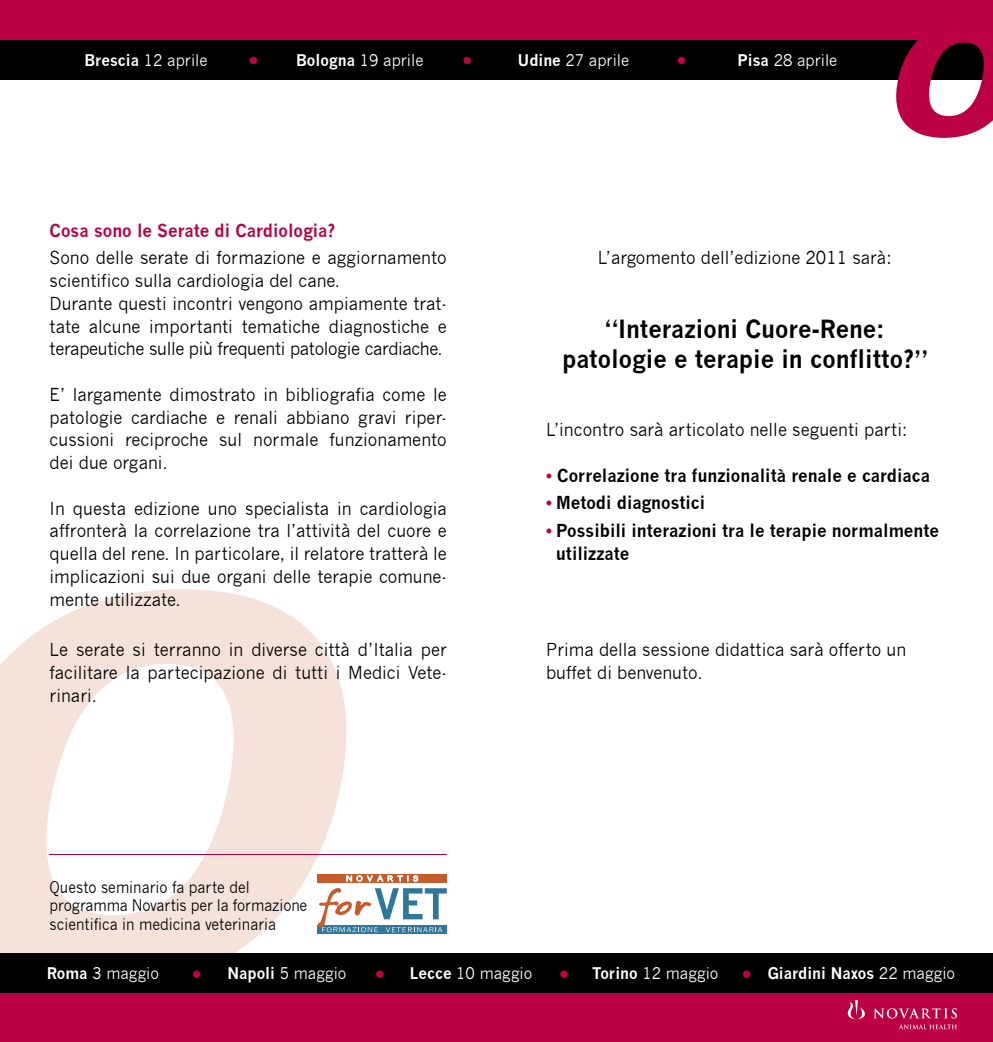
<style>
.page{position:relative;width:993px;height:1042px;background:#fff}
.page>*{position:absolute;margin:0;border:0;box-sizing:border-box;transform-origin:0 0}
.t1{font:700 24.5px/29.4px "News Gothic";color:#000;text-align:center;scale:.95 1}
.t2{font:17.5px/22.8px "News Gothic";color:#000;text-align:justify;scale:.95 1}
.t3{font:700 17.5px/22.8px "News Gothic";color:#000;scale:.95 1}
.t4{font:700 17.5px "News Gothic";color:#b04;scale:.95 1}
.t5{font:15.75px "News Gothic";color:#fff;scale:.95 1}
.t6{font:15.75px/18.9px "News Gothic";color:#000;scale:.9 1}
.t7{font:700 15.75px "News Gothic";color:#fff;scale:.95 1}
.s1{font-weight:700}
.s2{color:#b04}
.s3{font-weight:400}
</style>
<div class="page">
<div style="left:496px;top:992px;width:496px;height:50px;background:#b04"></div>
<div style="left:0;top:992px;width:496px;height:50px;background:#b04"></div>
<svg style="left:847px;top:1000px;width:109px;height:29px"></svg>
<div style="left:496px;top:0;width:496px;height:40px;background:#b04"></div>
<div style="left:496px;top:40px;width:496px;height:39px;background:#000"></div>
<svg style="left:895px;top:40px;width:97px;height:98px"></svg>
<div style="left:0;top:0;width:496px;height:40px;background:#b04"></div>
<div style="left:0;top:40px;width:496px;height:39px;background:#000"></div>
<svg style="left:0;top:589px;width:346px;height:363px;fill:#f5e3db"></svg>
<svg style="left:317px;top:932px;width:129px;height:2px"></svg>
<div style="left:318px;top:874px;width:128px;height:9px;background:#c85b2b"></div>
<svg style="left:317px;top:888px;width:129px;height:44px"></svg>
<svg style="left:346px;top:875px;width:72px;height:7px"></svg>
<hr style="left:50px;top:854px;width:396px;height:1px;background:#b04">
<div style="left:463px;top:57px;width:8px;height:7px;background:#b04;border-radius:50%"></div>
<div style="left:249px;top:57px;width:8px;height:7px;background:#b04;border-radius:50%"></div>
<div style="left:677px;top:57px;width:8px;height:7px;background:#b04;border-radius:50%"></div>
<div style="left:0;top:952px;width:496px;height:40px;background:#000"></div>
<div style="left:496px;top:952px;width:496px;height:40px;background:#000"></div>
<div style="left:193px;top:970px;width:7px;height:8px;background:#b04;border-radius:50%"></div>
<div style="left:376px;top:970px;width:7px;height:8px;background:#b04;border-radius:50%"></div>
<div style="left:560px;top:970px;width:7px;height:8px;background:#b04;border-radius:50%"></div>
<svg style="left:742px;top:970px;width:8px;height:8px"></svg>
<p class="t5" style="left:84px;top:51px;width:131px"><span class="s1">Brescia</span> 12 aprile</p>
<p class="t5" style="left:296px;top:51px;width:135px"><span class="s1">Bologna</span> 19 aprile</p>
<p class="t5" style="left:518px;top:51px;width:119px"><span class="s1">Udine</span> 27 aprile</p>
<p class="t5" style="left:737px;top:51px;width:107px"><span class="s1">Pisa</span> 28 aprile</p>
<p class="t4" style="left:50px;top:219px;width:302px">Cosa sono le Serate di Cardiologia?</p>
<p class="t2" style="left:50px;top:247px;width:419px;text-align:left">Sono delle serate di formazione e aggiornamento scientifico sulla cardiologia del cane.<br>Durante questi incontri vengono ampiamente trat&shy;tate alcune importanti tematiche diagnostiche e terapeutiche sulle più frequenti patologie cardiache.</p>
<p class="t2" style="left:50px;top:383px;width:419px">E’ largamente dimostrato in bibliografia come le patologie cardiache e renali abbiano gravi riper&shy;cussioni reciproche sul normale funzionamento dei due organi.</p>
<p class="t2" style="left:50px;top:497px;width:419px">In questa edizione uno specialista in cardiologia affronterà la correlazione tra l’attività del cuore e quella del rene. In particolare, il relatore tratterà le implicazioni sui due organi delle terapie comune&shy;mente utilizzate.</p>
<p class="t2" style="left:50px;top:638px;width:419px">Le serate si terranno in diverse città d’Italia per facilitare la partecipazione di tutti i Medici Vete&shy;rinari.</p>
<p class="t6" style="left:50px;top:877px;width:288px">Questo seminario fa parte del programma Novartis per la formazione scientifica in medicina veterinaria</p>
<p class="t2" style="left:597px;top:246px;width:310px">L’argomento dell’edizione 2011 sarà:</p>
<h1 class="t1" style="left:562px;top:314px;width:386px">“Interazioni Cuore-Rene: patologie e terapie in conflitto?”</h1>
<p class="t2" style="left:546px;top:418px;width:381px">L’incontro sarà articolato nelle seguenti parti:</p>
<p class="t3" style="left:546px;top:463px;width:405px"><span class="s2">•</span> Correlazione tra funzionalità renale e cardiaca</p>
<p class="t3" style="left:546px;top:491px;width:169px"><span class="s2">•</span> Metodi diagnostici</p>
<p class="t3" style="left:556px;top:519px;width:404px;text-indent:-10px"><span class="s2">•</span> Possibili interazioni tra le terapie normalmente utilizzate</p>
<p class="t2" style="left:546px;top:638px;width:380px">Prima della sessione didattica sarà offerto un buffet di benvenuto.</p>
<p class="t5" style="left:47px;top:963px;width:120px"><span class="s1">Roma</span> 3 maggio</p>
<p class="t5" style="left:227px;top:963px;width:127px"><span class="s1">Napoli</span> 5 maggio</p>
<p class="t5" style="left:410px;top:963px;width:130px"><span class="s1">Lecce</span> 10 maggio</p>
<p class="t5" style="left:592px;top:963px;width:134px"><span class="s1">Torino</span> 12 maggio</p>
<p class="t7" style="left:767px;top:963px;width:199px">Giardini Naxos <span class="s3">22 maggio</span></p>
</div>
